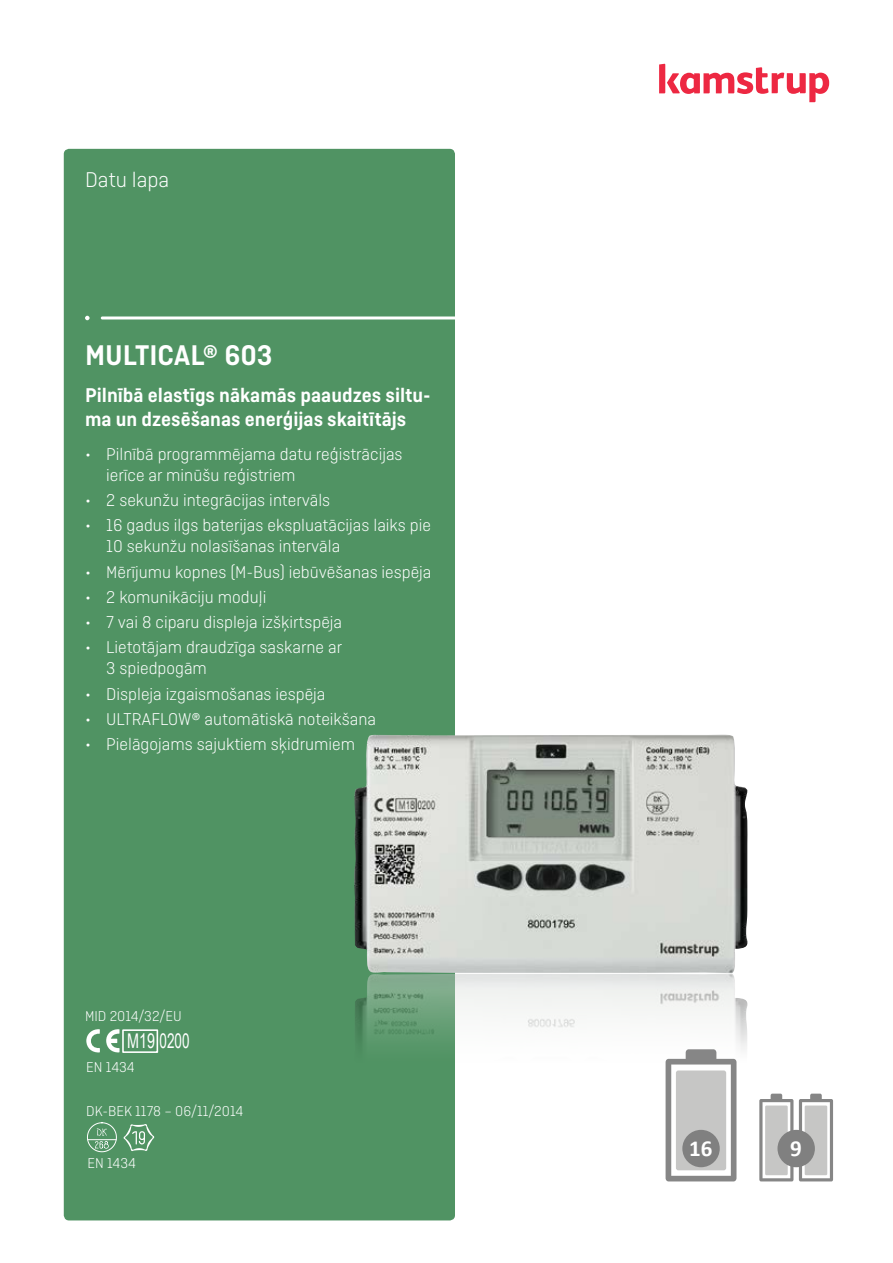
<style>
.page{position:relative;width:893px;height:1263px;background:#fff}
.page>*{position:absolute;margin:0;border:0;box-sizing:border-box;transform-origin:0 0}
.t1{font:600 30px "Ciutadella";color:#fff}
.t2{font:700 22.95px "Calibri";color:#fff}
.t3{font:300 22.5px "Ciutadella";color:#fff}
.t4{font:600 21px/24px "Ciutadella";color:#fff}
.t5{font:20.25px "Arial Narrow";color:#fff;scale:.86 1}
.t6{font:300 18px/21px "Ciutadella";color:#fff}
.t7{font:300 15px "Ciutadella";color:#fff}
</style>
<div class="page">
<div style="left:64px;top:149px;width:391px;height:1071px;background:#509363;border-radius:5px"></div>
<img style="left:354px;top:734px;width:394px;height:448px">
<svg style="left:85px;top:316px;width:370px;height:4px"></svg>
<svg style="left:659px;top:64px;width:170px;height:38px"></svg>
<svg style="left:666px;top:1049px;width:70px;height:132px"></svg>
<svg style="left:759px;top:1094px;width:34px;height:87px"></svg>
<svg style="left:799px;top:1094px;width:34px;height:87px"></svg>
<div style="left:682px;top:1130px;width:38px;height:37px;background:#808080;border-radius:50%"></div>
<div style="left:777px;top:1130px;width:38px;height:37px;background:#808080;border-radius:50%"></div>
<svg style="left:86px;top:1029px;width:14px;height:24px"></svg>
<svg style="left:106px;top:1029px;width:14px;height:24px"></svg>
<div style="left:122px;top:1029px;width:36px;height:24px;border:2px solid #fff"></div>
<svg style="left:87px;top:1122px;width:30px;height:30px"></svg>
<svg style="left:124px;top:1124px;width:30px;height:27px"></svg>
<p class="t3" style="left:85px;top:168px;width:86px">Datu lapa</p>
<h1 class="t1" style="left:85px;top:338px;width:189px">MULTICAL® 603</h1>
<p class="t4" style="left:85px;top:383px;width:347px">Pilnībā elastīgs nākamās paaudzes siltu&shy;ma un dzesēšanas enerģijas skaitītājs</p>
<p class="t6" style="left:106px;top:443px;width:298px;text-indent:-21px">• Pilnībā programmējama datu reģistrācijas ierīce ar minūšu reģistriem</p>
<p class="t6" style="left:85px;top:490px;width:247px">• 2 sekunžu integrācijas intervāls</p>
<p class="t6" style="left:106px;top:515px;width:326px;text-indent:-21px">• 16 gadus ilgs baterijas ekspluatācijas laiks pie<br>10 sekunžu nolasīšanas intervāla</p>
<p class="t6" style="left:85px;top:561px;width:348px">• Mērījumu kopnes (M-Bus) iebūvēšanas iespēja</p>
<p class="t6" style="left:85px;top:586px;width:183px">• 2 komunikāciju moduļi</p>
<p class="t6" style="left:85px;top:612px;width:259px">• 7 vai 8 ciparu displeja izšķirtspēja</p>
<p class="t6" style="left:106px;top:637px;width:237px;text-indent:-21px">• Lietotājam draudzīga saskarne ar<br>3 spiedpogām</p>
<p class="t6" style="left:85px;top:683px;width:242px">• Displeja izgaismošanas iespēja</p>
<p class="t6" style="left:85px;top:708px;width:293px">• ULTRAFLOW® automātiskā noteikšana</p>
<p class="t6" style="left:85px;top:734px;width:272px">• Pielāgojams sajuktiem sķidrumiem</p>
<p class="t7" style="left:85px;top:1008px;width:98px">MID 2014/32/EU</p>
<p class="t5" style="left:127px;top:1026px;width:74px">M19 0200</p>
<p class="t7" style="left:86px;top:1059px;width:50px">EN 1434</p>
<p class="t7" style="left:86px;top:1103px;width:158px">DK-BEK 1178 – 06/11/2014</p>
<p class="t7" style="left:88px;top:1154px;width:50px">EN 1434</p>
<p class="t2" style="left:689px;top:1133px;width:25px">16</p>
<p class="t2" style="left:790px;top:1133px;width:13px">9</p>
</div>
